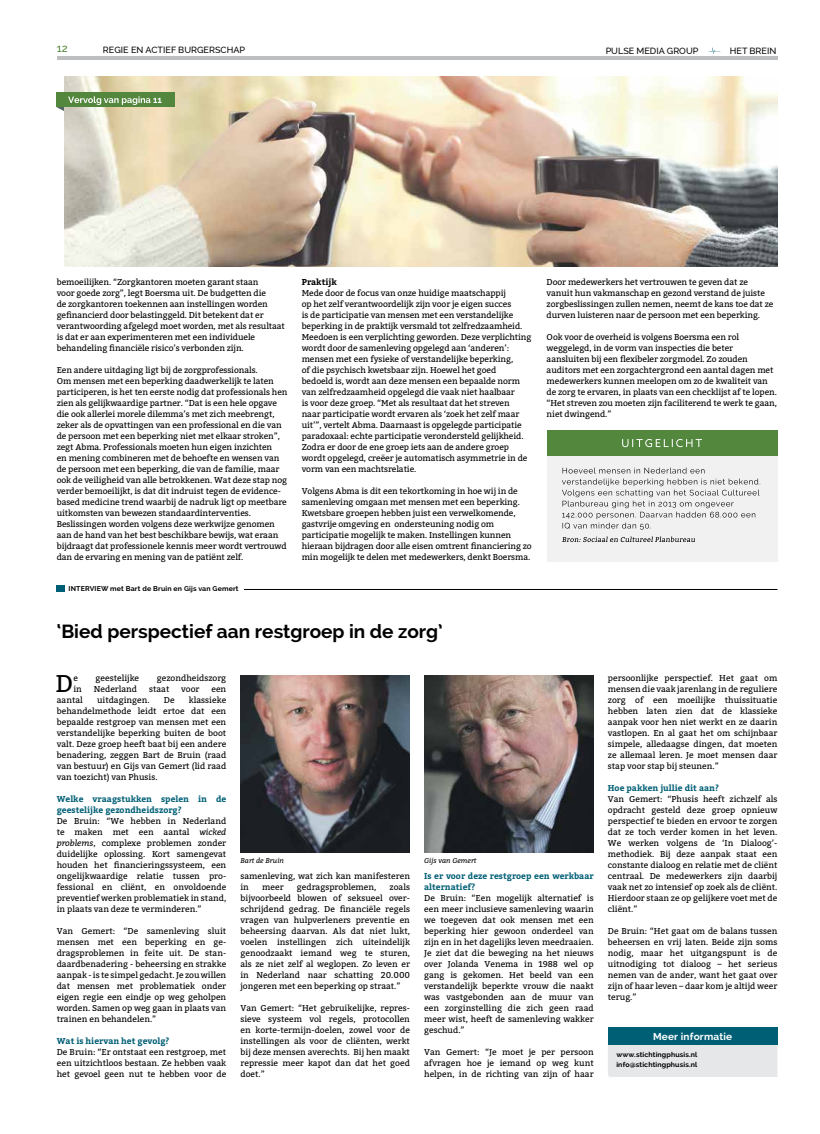
<style>
.page{position:relative;width:820px;height:1134px;background:#fff}
.page>*{position:absolute;margin:0;border:0;box-sizing:border-box;transform-origin:0 0}
.t1{font:24.2px "Bitter";color:#000}
.t2{font:700 19px "Raleway";color:#000}
.t3{font:500 11px "Raleway";color:#52873d}
.t4{font:700 10px "Raleway";letter-spacing:.02em;color:#fff}
.t5{font:500 9px "Raleway";color:#000}
.t6{font:8.5px/11px "Bitter";letter-spacing:-.01em;color:#000;text-align:justify}
.t7{font:700 8.5px/11px "Bitter";color:#005f75}
.t8{font:700 8.5px "Bitter";color:#000}
.t9{font:700 7px/10px "Raleway";letter-spacing:.02em;color:#000}
.t10{font:italic 7px "Bitter";color:#000}
.s1{font-style:italic}
</style>
<div class="page">
<hr style="left:57px;top:57px;width:720px;height:3px;background:#bcbec0">
<svg style="left:708px;top:47px;width:12px;height:7px"></svg>
<div style="left:57px;top:585px;width:8px;height:7px;background:#005f75"></div>
<hr style="left:244px;top:589px;width:533px;height:1px;background:#000">
<div style="left:608px;top:1045px;width:169px;height:32px;background:#e6e7e8"></div>
<div style="left:607px;top:1028px;width:170px;height:17px;background:#005f75"></div>
<img style="left:240px;top:676px;width:170px;height:177px">
<img style="left:424px;top:676px;width:169px;height:177px">
<img style="left:64px;top:77px;width:713px;height:189px">
<div style="left:57px;top:93px;width:118px;height:14px;background:#52873d"></div>
<svg style="left:57px;top:96px;width:104px;height:38px"></svg>
<div style="left:546px;top:431px;width:231px;height:130px;background:#f1f1f2"></div>
<div style="left:546px;top:430px;width:231px;height:26px;background:#52873d"></div>
<svg style="left:622px;top:439px;width:79px;height:8px"></svg>
<svg style="left:562px;top:537px;width:132px;height:5px"></svg>
<svg style="left:562px;top:479px;width:197px;height:51px"></svg>
<svg style="left:562px;top:468px;width:142px;height:5px"></svg>
<p class="t3" style="left:57px;top:42px;width:12px">12</p>
<p class="t5" style="left:103px;top:45px;width:144px">REGIE EN ACTIEF BURGERSCHAP</p>
<p class="t5" style="left:605px;top:46px;width:94px">PULSE MEDIA GROUP</p>
<p class="t5" style="left:729px;top:46px;width:48px">HET BREIN</p>
<p class="t6" style="left:57px;top:276px;width:229px;text-align:left">bemoeilijken. “Zorgkantoren moeten garant staan<br>voor goede zorg”, legt Boersma uit. De budgetten die<br>de zorgkantoren toekennen aan instellingen worden gefinancierd door belastinggeld. Dit betekent dat er verantwoording afgelegd moet worden, met als resultaat is dat er aan experimenteren met een individuele behandeling financiële risico’s verbonden zijn.</p>
<p class="t6" style="left:57px;top:364px;width:232px;text-align:left">Een andere uitdaging ligt bij de zorgprofessionals.<br>Om mensen met een beperking daadwerkelijk te laten participeren, is het ten eerste nodig dat professionals hen zien als gelijkwaardige partner. “Dat is een hele opgave die ook allerlei morele dilemma’s met zich meebrengt, zeker als de opvattingen van een professional en die van de persoon met een beperking niet met elkaar stroken”, zegt Abma. Professionals moeten hun eigen inzichten<br>en mening combineren met de behoefte en wensen van de persoon met een beperking, die van de familie, maar ook de veiligheid van alle betrokkenen. Wat deze stap nog verder bemoeilijkt, is dat dit indruist tegen de evidence&shy;based medicine trend waarbij de nadruk ligt op meetbare uitkomsten van bewezen standaardinterventies.<br>Beslissingen worden volgens deze werkwijze genomen aan de hand van het best beschikbare bewijs, wat eraan bijdraagt dat professionele kennis meer wordt vertrouwd dan de ervaring en mening van de patiënt zelf.</p>
<p class="t8" style="left:301px;top:275px;width:37px">Praktijk</p>
<p class="t6" style="left:301px;top:287px;width:231px;text-align:left">Mede door de focus van onze huidige maatschappij<br>op het zelf verantwoordelijk zijn voor je eigen succes<br>is de participatie van mensen met een verstandelijke beperking in de praktijk versmald tot zelfredzaamheid.<br>Meedoen is een verplichting geworden. Deze verplichting wordt door de samenleving opgelegd aan ‘anderen’: mensen met een fysieke of verstandelijke beperking,<br>of die psychisch kwetsbaar zijn. Hoewel het goed<br>bedoeld is, wordt aan deze mensen een bepaalde norm van zelfredzaamheid opgelegd die vaak niet haalbaar<br>is voor deze groep. “Met als resultaat dat het streven<br>naar participatie wordt ervaren als ‘zoek het zelf maar uit’”, vertelt Abma. Daarnaast is opgelegde participatie paradoxaal: echte participatie verondersteld gelijkheid.<br>Zodra er door de ene groep iets aan de andere groep wordt opgelegd, creëer je automatisch asymmetrie in de vorm van een machtsrelatie.</p>
<p class="t6" style="left:301px;top:485px;width:231px;text-align:left">Volgens Abma is dit een tekortkoming in hoe wij in de samenleving omgaan met mensen met een beperking.<br>Kwetsbare groepen hebben juist een verwelkomende, gastvrije omgeving en ondersteuning nodig om participatie mogelijk te maken. Instellingen kunnen hieraan bijdragen door alle eisen omtrent financiering zo min mogelijk te delen met medewerkers, denkt Boersma.</p>
<p class="t9" style="left:69px;top:584px;width:171px">INTERVIEW met Bart de Bruin en Gijs van Gemert</p>
<h2 class="t2" style="left:57px;top:621px;width:387px">‘Bied perspectief aan restgroep in de zorg’</h2>
<p class="t6" style="left:546px;top:276px;width:228px;text-align:left">Door medewerkers het vertrouwen te geven dat ze vanuit hun vakmanschap en gezond verstand de juiste zorgbeslissingen zullen nemen, neemt de kans toe dat ze durven luisteren naar de persoon met een beperking.</p>
<p class="t6" style="left:546px;top:331px;width:232px;text-align:left">Ook voor de overheid is volgens Boersma een rol weggelegd, in de vorm van inspecties die beter aansluiten bij een flexibeler zorgmodel. Zo zouden auditors met een zorgachtergrond een aantal dagen met medewerkers kunnen meelopen om zo de kwaliteit van de zorg te ervaren, in plaats van een checklijst af te lopen. “Het streven zou moeten zijn faciliterend te werk te gaan, niet dwingend.”</p>
<h1 class="t1" style="left:56px;top:666px;width:19px">D</h1>
<p class="t6" style="left:73px;top:672px;width:6px">e</p>
<p class="t6" style="left:96px;top:672px;width:45px">geestelijke</p>
<p class="t6" style="left:157px;top:672px;width:71px">gezondheidszorg</p>
<p class="t6" style="left:73px;top:683px;width:10px">in</p>
<p class="t6" style="left:94px;top:683px;width:45px">Nederland</p>
<p class="t6" style="left:149px;top:683px;width:22px">staat</p>
<p class="t6" style="left:181px;top:683px;width:20px">voor</p>
<p class="t6" style="left:211px;top:683px;width:16px">een</p>
<p class="t6" style="left:57px;top:694px;width:28px">aantal</p>
<p class="t6" style="left:97px;top:694px;width:54px">uitdagingen.</p>
<p class="t6" style="left:164px;top:694px;width:12px">De</p>
<p class="t6" style="left:57px;top:694px;width:171px;text-indent:132px">klassieke behandelmethode leidt ertoe dat een bepaalde restgroep van mensen met een verstandelijke beperking buiten de boot valt. Deze groep heeft baat bij een andere benadering, zeggen Bart de Bruin (raad van bestuur) en Gijs van Gemert (lid raad van toezicht) van Phusis.</p>
<p class="t7" style="left:57px;top:793px;width:171px">Welke vraagstukken spelen in de geestelijke gezondheidszorg?</p>
<p class="t6" style="left:57px;top:815px;width:171px">De Bruin: “We hebben in Nederland te maken met een aantal <span class="s1">wicked problems</span>, complexe problemen zonder duidelijke oplossing. Kort samengevat houden het financieringssysteem, een ongelijkwaardige relatie tussen pro&shy;fessional en cliënt, en onvoldoende preventief werken problematiek in stand, in plaats van deze te verminderen.”</p>
<p class="t6" style="left:57px;top:925px;width:171px">Van Gemert: “De samenleving sluit mensen met een beperking en ge&shy;dragsproblemen in feite uit. De stan&shy;daardbenadering - beheersing en strakke aanpak - is te simpel gedacht. Je zou willen dat mensen met problematiek onder eigen regie een eindje op weg geholpen worden. Samen op weg gaan in plaats van trainen en behandelen.”</p>
<p class="t7" style="left:57px;top:1035px;width:114px">Wat is hiervan het gevolg?</p>
<p class="t6" style="left:57px;top:1046px;width:171px">De Bruin: “Er ontstaat een restgroep, met een uitzichtloos bestaan. Ze hebben vaak het gevoel geen nut te hebben voor de</p>
<p class="t10" style="left:240px;top:856px;width:45px">Bart de Bruin</p>
<p class="t10" style="left:424px;top:856px;width:54px">Gijs van Gemert</p>
<p class="t6" style="left:240px;top:870px;width:171px">samenleving, wat zich kan manifesteren in</p>
<p class="t6" style="left:240px;top:881px;width:171px;text-indent:149px">zoals bijvoorbeeld blowen of seksueel over&shy;schrijdend gedrag. De financiële regels vragen van hulpverleners preventie en beheersing daarvan. Als dat niet lukt, voelen instellingen zich uiteindelijk genoodzaakt iemand weg te sturen, als ze niet zelf al weglopen. Zo leven er in Nederland naar schatting 20.000 jongeren met een beperking op straat.”</p>
<p class="t6" style="left:240px;top:1002px;width:171px">Van Gemert: “Het gebruikelijke, repres&shy;sieve systeem vol regels, protocollen en korte-termijn-doelen, zowel voor de instellingen als voor de cliënten, werkt bij deze mensen averechts. Bij hen maakt repressie meer kapot dan dat het goed doet.”</p>
<p class="t6" style="left:262px;top:881px;width:23px">meer</p>
<p class="t6" style="left:297px;top:881px;width:81px">gedragsproblemen,</p>
<p class="t7" style="left:424px;top:870px;width:171px">Is er voor deze restgroep een werkbaar alternatief?</p>
<p class="t6" style="left:424px;top:892px;width:171px">De Bruin: “Een mogelijk alternatief is een meer inclusieve samenleving waarin we toegeven dat ook mensen met een beperking hier gewoon onderdeel van zijn en in het dagelijks leven meedraaien.<br>Je ziet dat die beweging na het nieuws over Jolanda Venema in 1988 wel op gang is gekomen. Het beeld van een verstandelijk beperkte vrouw die naakt was vastgebonden aan de muur van een zorginstelling die zich geen raad meer wist, heeft de samenleving wakker geschud.”</p>
<p class="t6" style="left:424px;top:1046px;width:171px">Van Gemert: “Je moet je per persoon afvragen hoe je iemand op weg kunt helpen, in de richting van zijn of haar</p>
<p class="t6" style="left:607px;top:672px;width:171px">persoonlijke perspectief. Het gaat om mensen die vaak jarenlang in de reguliere zorg of een moeilijke thuissituatie hebben laten zien dat de klassieke aanpak voor hen niet werkt en ze daarin vastlopen. En al gaat het om schijnbaar simpele, alledaagse dingen, dat moeten ze allemaal leren. Je moet mensen daar stap voor stap bij steunen.”</p>
<p class="t7" style="left:607px;top:782px;width:113px">Hoe pakken jullie dit aan?</p>
<p class="t6" style="left:607px;top:793px;width:171px">Van Gemert: “Phusis heeft zichzelf als opdracht gesteld deze groep opnieuw perspectief te bieden en ervoor te zorgen dat ze toch verder komen in het leven.<br>We werken volgens de ‘In Dialoog’- methodiek. Bij deze aanpak staat een constante dialoog en relatie met de cliënt centraal. De medewerkers zijn daarbij vaak net zo intensief op zoek als de cliënt.<br>Hierdoor staan ze op gelijkere voet met de cliënt.”</p>
<p class="t6" style="left:607px;top:925px;width:171px">De Bruin: “Het gaat om de balans tussen beheersen en vrij laten. Beide zijn soms nodig, maar het uitgangspunt is de uitnodiging tot dialoog – het serieus nemen van de ander, want het gaat over zijn of haar leven – daar kom je altijd weer terug.”</p>
<p class="t4" style="left:652px;top:1030px;width:81px">Meer informatie</p>
<p class="t9" style="left:616px;top:1049px;width:83px">www.stichtingphusis.nl info@stichtingphusis.nl</p>
</div>
